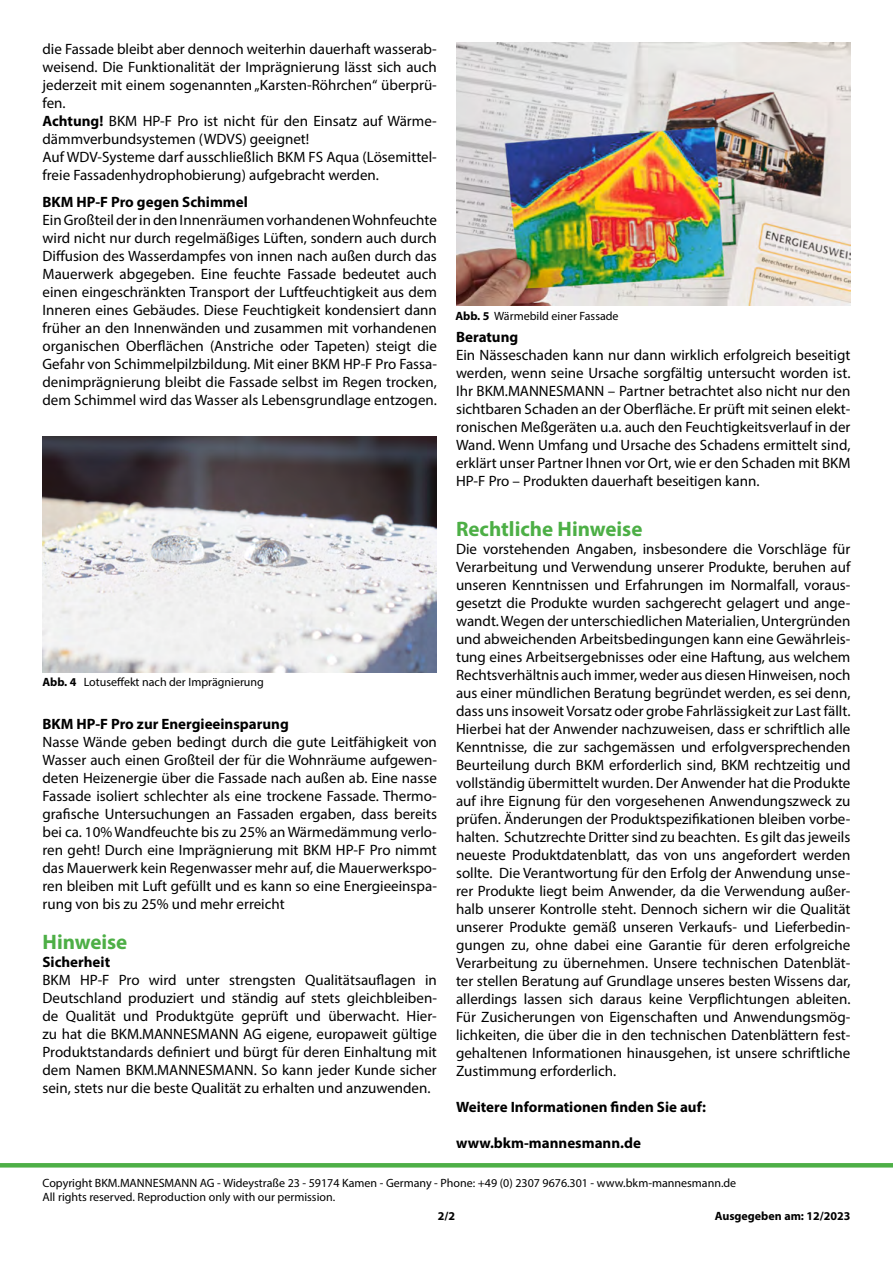
<style>
.page{position:relative;width:893px;height:1263px;background:#fff}
.page>*{position:absolute;margin:0;border:0;box-sizing:border-box;transform-origin:0 0}
.t1{font:700 21px "Myriad Pro";color:#4daf46}
.t2{font:15px/18px "Myriad Pro";color:#000;text-align:justify}
.t3{font:700 15px "Myriad Pro";color:#000}
.t4{font:12px/14.4px "Myriad Pro";color:#000}
.t5{font:700 12px "Myriad Pro";color:#000}
.s1{font-weight:700}
</style>
<div class="page">
<hr style="left:0;top:1163px;width:893px;height:4px;background:#4daf46">
<img style="left:42px;top:437px;width:394px;height:235px">
<img style="left:456px;top:43px;width:394px;height:262px">
<p class="t2" style="left:43px;top:40px;width:396px;text-align:left">die Fassade bleibt aber dennoch weiterhin dauerhaft wasserab&shy;weisend. Die Funktionalität der Imprägnierung lässt sich auch jederzeit mit einem sogenannten „Karsten-Röhrchen“ überprü&shy;fen.<br><span class="s1">Achtung!</span> BKM HP-F Pro ist nicht für den Einsatz auf Wärme&shy;dämmverbundsystemen (WDVS) geeignet!<br>Auf WDV-Systeme darf ausschließlich BKM FS Aqua (Lösemittel&shy;freie Fassadenhydrophobierung) aufgebracht werden.</p>
<p class="t3" style="left:43px;top:192px;width:207px">BKM HP-F Pro gegen Schimmel</p>
<p class="t2" style="left:43px;top:211px;width:396px">Ein Großteil der in den Innenräumen vorhandenen Wohnfeuchte wird nicht nur durch regelmäßiges Lüften, sondern auch durch Diffusion des Wasserdampfes von innen nach außen durch das Mauerwerk abgegeben. Eine feuchte Fassade bedeutet auch einen eingeschränkten Transport der Luftfeuchtigkeit aus dem Inneren eines Gebäudes. Diese Feuchtigkeit kondensiert dann früher an den Innenwänden und zusammen mit vorhandenen organischen Oberflächen (Anstriche oder Tapeten) steigt die Gefahr von Schimmelpilzbildung. Mit einer BKM HP-F Pro Fassa&shy;denimprägnierung bleibt die Fassade selbst im Regen trocken, dem Schimmel wird das Wasser als Lebensgrundlage entzogen.</p>
<p class="t4" style="left:43px;top:675px;width:223px"><span class="s1">Abb. 4</span> Lotuseffekt nach der Imprägnierung</p>
<p class="t3" style="left:43px;top:714px;width:248px">BKM HP-F Pro zur Energieeinsparung</p>
<p class="t2" style="left:43px;top:733px;width:396px">Nasse Wände geben bedingt durch die gute Leitfähigkeit von Wasser auch einen Großteil der für die Wohnräume aufgewen&shy;deten Heizenergie über die Fassade nach außen ab. Eine nasse Fassade isoliert schlechter als eine trockene Fassade. Thermo&shy;grafische Untersuchungen an Fassaden ergaben, dass bereits bei ca. 10% Wandfeuchte bis zu 25% an Wärmedämmung verlo&shy;ren geht! Durch eine Imprägnierung mit BKM HP-F Pro nimmt das Mauerwerk kein Regenwasser mehr auf, die Mauerwerkspo&shy;ren bleiben mit Luft gefüllt und es kann so eine Energieeinspa&shy;rung von bis zu 25% und mehr erreicht</p>
<h1 class="t1" style="left:43px;top:928px;width:86px">Hinweise</h1>
<p class="t3" style="left:43px;top:952px;width:69px">Sicherheit</p>
<p class="t2" style="left:43px;top:971px;width:396px">BKM HP-F Pro wird unter strengsten Qualitätsauflagen in Deutschland produziert und ständig auf stets gleichbleiben&shy;de Qualität und Produktgüte geprüft und überwacht. Hier&shy;zu hat die BKM.MANNESMANN AG eigene, europaweit gültige Produktstandards definiert und bürgt für deren Einhaltung mit dem Namen BKM.MANNESMANN. So kann jeder Kunde sicher sein, stets nur die beste Qualität zu erhalten und anzuwenden.</p>
<p class="t4" style="left:455px;top:308px;width:165px"><span class="s1">Abb. 5</span> Wärmebild einer Fassade</p>
<p class="t3" style="left:456px;top:327px;width:64px">Beratung</p>
<p class="t2" style="left:456px;top:346px;width:396px">Ein Nässeschaden kann nur dann wirklich erfolgreich beseitigt werden, wenn seine Ursache sorgfältig untersucht worden ist.<br>Ihr BKM.MANNESMANN – Partner betrachtet also nicht nur den sichtbaren Schaden an der Oberfläche. Er prüft mit seinen elekt&shy;ronischen Meßgeräten u.a. auch den Feuchtigkeitsverlauf in der Wand. Wenn Umfang und Ursache des Schadens ermittelt sind, erklärt unser Partner Ihnen vor Ort, wie er den Schaden mit BKM HP-F Pro – Produkten dauerhaft beseitigen kann.</p>
<h1 class="t1" style="left:456px;top:515px;width:188px">Rechtliche Hinweise</h1>
<p class="t2" style="left:456px;top:540px;width:396px">Die vorstehenden Angaben, insbesondere die Vorschläge für Verarbeitung und Verwendung unserer Produkte, beruhen auf unseren Kenntnissen und Erfahrungen im Normalfall, voraus&shy;gesetzt die Produkte wurden sachgerecht gelagert und ange&shy;wandt. Wegen der unterschiedlichen Materialien, Untergründen und abweichenden Arbeitsbedingungen kann eine Gewährleis&shy;tung eines Arbeitsergebnisses oder eine Haftung, aus welchem Rechtsverhältnis auch immer, weder aus diesen Hinweisen, noch aus einer mündlichen Beratung begründet werden, es sei denn, dass uns insoweit Vorsatz oder grobe Fahrlässigkeit zur Last fällt.<br>Hierbei hat der Anwender nachzuweisen, dass er schriftlich alle Kenntnisse, die zur sachgemässen und erfolgversprechenden Beurteilung durch BKM erforderlich sind, BKM rechtzeitig und vollständig übermittelt wurden. Der Anwender hat die Produkte auf ihre Eignung für den vorgesehenen Anwendungszweck zu prüfen. Änderungen der Produktspezifikationen bleiben vorbe&shy;halten. Schutzrechte Dritter sind zu beachten. Es gilt das jeweils neueste Produktdatenblatt, das von uns angefordert werden sollte. Die Verantwortung für den Erfolg der Anwendung unse&shy;rer Produkte liegt beim Anwender, da die Verwendung außer&shy;halb unserer Kontrolle steht. Dennoch sichern wir die Qualität unserer Produkte gemäß unseren Verkaufs- und Lieferbedin&shy;gungen zu, ohne dabei eine Garantie für deren erfolgreiche Verarbeitung zu übernehmen. Unsere technischen Datenblät&shy;ter stellen Beratung auf Grundlage unseres besten Wissens dar, allerdings lassen sich daraus keine Verpflichtungen ableiten.<br>Für Zusicherungen von Eigenschaften und Anwendungsmög&shy;lichkeiten, die über die in den technischen Datenblättern fest&shy;gehaltenen Informationen hinausgehen, ist unsere schriftliche Zustimmung erforderlich.</p>
<p class="t3" style="left:456px;top:1097px;width:252px">Weitere Informationen finden Sie auf:</p>
<p class="t3" style="left:456px;top:1133px;width:186px">www.bkm-mannesmann.de</p>
<p class="t4" style="left:43px;top:1175px;width:695px">Copyright BKM.MANNESMANN AG - Wideystraße 23 - 59174 Kamen - Germany - Phone: +49 (0) 2307 9676.301 - www.bkm-mannesmann.de<br>All rights reserved. Reproduction only with our permission.</p>
<p class="t5" style="left:715px;top:1208px;width:137px">Ausgegeben am: 12/2023</p>
<p class="t5" style="left:438px;top:1208px;width:19px">2/2</p>
</div>
